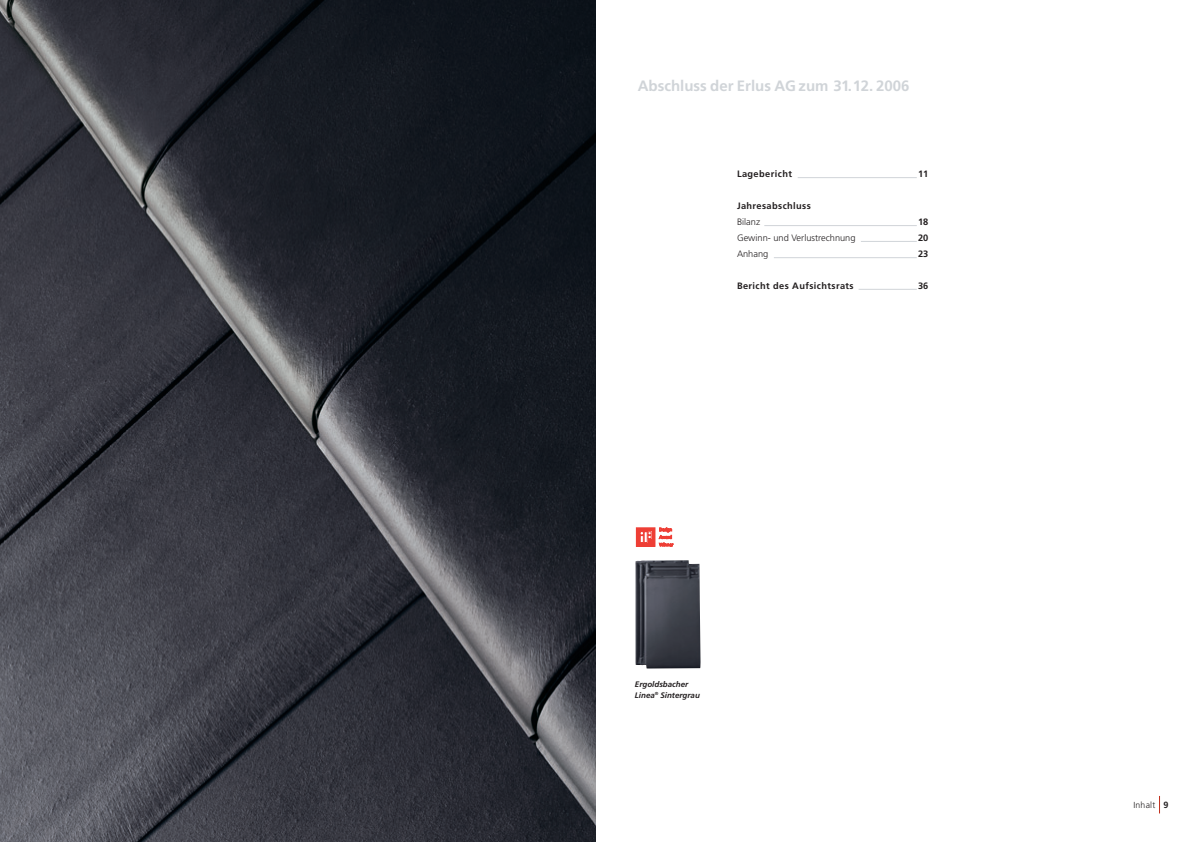
<style>
.page{position:relative;width:1191px;height:842px;background:#fff}
.page>*{position:absolute;margin:0;border:0;box-sizing:border-box;transform-origin:0 0}
.t1{font:700 15px "Frutiger LT";color:#d0d4d8}
.t2{font:700 9.2px "Frutiger LT";letter-spacing:.045em;color:#231f20}
.t3{font:300 9.2px "Frutiger LT";color:#231f20}
.t4{font:300 8.7px "Frutiger LT";letter-spacing:.02em;color:#231f20}
.t5{font:italic 700 8px/11px "Frutiger LT";color:#231f20}
.s1{font-weight:700;font-size:9px}
</style>
<div class="page">
<img style="left:0;top:0;width:595px;height:842px">
<svg style="left:1159px;top:796px;width:1px;height:17px"></svg>
<hr style="left:797px;top:177px;width:119px;height:1px;background:#d0d4d8">
<hr style="left:764px;top:225px;width:152px;height:1px;background:#d0d4d8">
<hr style="left:861px;top:241px;width:55px;height:1px;background:#d0d4d8">
<hr style="left:774px;top:257px;width:142px;height:1px;background:#d0d4d8">
<hr style="left:858px;top:289px;width:58px;height:1px;background:#d0d4d8">
<img style="left:635px;top:560px;width:65px;height:108px">
<svg style="left:636px;top:528px;width:38px;height:19px"></svg>
<div style="left:636px;top:528px;width:19px;height:18px;background:#ee3e35"></div>
<svg style="left:659px;top:528px;width:14px;height:19px"></svg>
<svg style="left:640px;top:531px;width:11px;height:12px"></svg>
<h1 class="t1" style="left:638px;top:80px;width:273px">Abschluss der Erlus AG zum 31.12. 2006</h1>
<p class="t2" style="left:737px;top:171px;width:56px">Lagebericht</p>
<p class="t2" style="left:918px;top:171px;width:12px">11</p>
<p class="t2" style="left:737px;top:203px;width:75px">Jahresabschluss</p>
<p class="t3" style="left:737px;top:219px;width:25px">Bilanz</p>
<p class="t2" style="left:918px;top:219px;width:12px">18</p>
<p class="t3" style="left:737px;top:235px;width:120px">Gewinn- und Verlustrechnung</p>
<p class="t2" style="left:918px;top:235px;width:12px">20</p>
<p class="t3" style="left:737px;top:251px;width:33px">Anhang</p>
<p class="t2" style="left:918px;top:251px;width:12px">23</p>
<p class="t2" style="left:737px;top:283px;width:118px">Bericht des Aufsichtsrats</p>
<p class="t2" style="left:918px;top:283px;width:12px">36</p>
<p class="t5" style="left:635px;top:679px;width:67px">Ergoldsbacher<br>Linea<sup>®</sup> Sintergrau</p>
<p class="t4" style="left:1133px;top:802px;width:37px">Inhalt <span class="s1">9</span></p>
</div>
